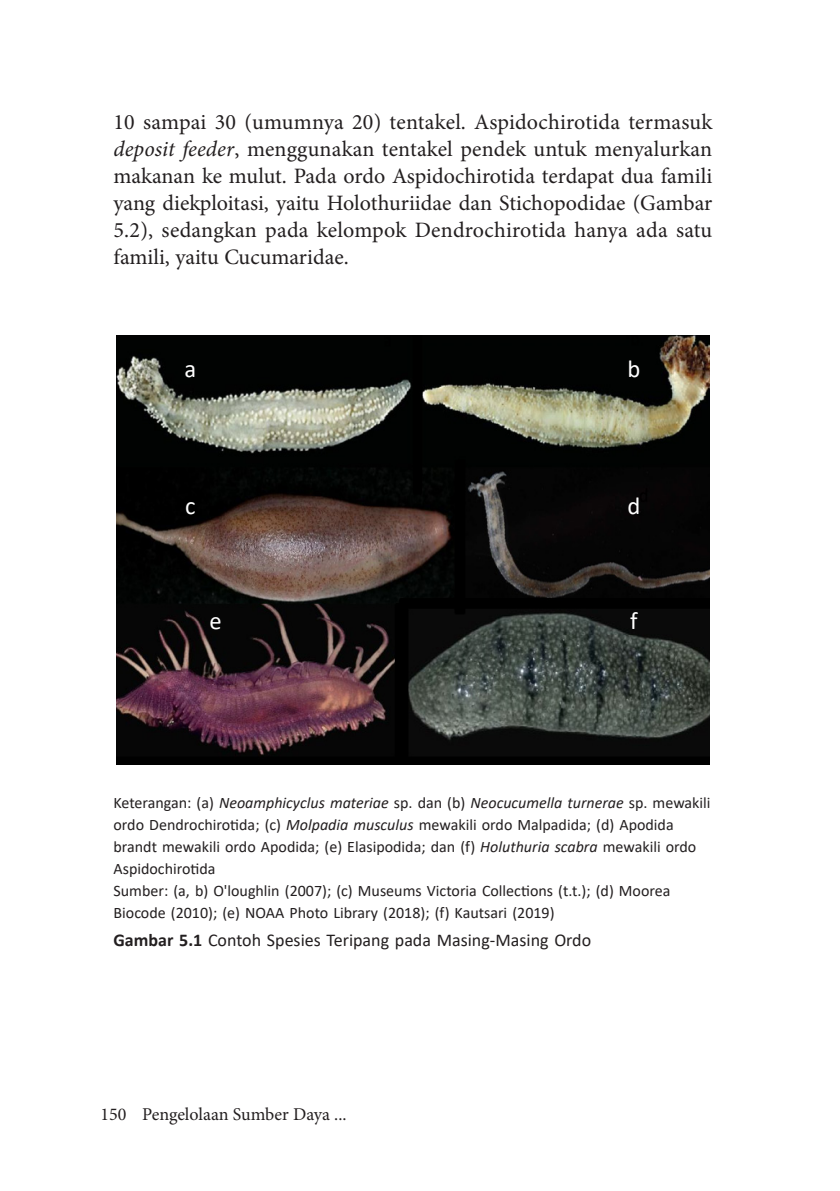
<style>
.page{position:relative;width:840px;height:1191px;background:#fff}
.page>*{position:absolute;margin:0;border:0;box-sizing:border-box;transform-origin:0 0}
.KET_SUMBER{font:24.6px "Calibri";color:#fff}
.ISI_AWAL{font:22px/27px "Minion Pro";color:#231f20;text-align:justify}
.KET_GAMBAR{font:18px "Calibri";color:#231f20}
.t1{font:18px "Minion Pro";color:#231f20}
.KET_SUMBER-2{font:16px/22px "Calibri";color:#231f20}
.s1{font-style:italic}
.s2{font-weight:700}
</style>
<div class="page">
<img style="left:116px;top:335px;width:593px;height:429px">
<p class="ISI_AWAL" style="left:113px;top:109px;width:600px">10 sampai 30 (umumnya 20) tentakel. Aspidochirotida termasuk <span class="s1">deposit feeder</span>, menggunakan tentakel pendek untuk menyalurkan makanan ke mulut. Pada ordo Aspidochirotida terdapat dua famili yang diekploitasi, yaitu Holothuriidae dan Stichopodidae (Gambar 5.2), sedangkan pada kelompok Dendrochirotida hanya ada satu famili, yaitu Cucumaridae.</p>
<p class="KET_SUMBER" style="left:184px;top:351px;width:13px">a</p>
<p class="KET_SUMBER" style="left:185px;top:489px;width:12px">c</p>
<p class="KET_SUMBER" style="left:209px;top:604px;width:14px">e</p>
<p class="KET_SUMBER" style="left:627px;top:351px;width:14px">b</p>
<p class="KET_SUMBER" style="left:627px;top:489px;width:14px">d</p>
<p class="KET_SUMBER" style="left:629px;top:604px;width:9px">f</p>
<p class="KET_SUMBER-2" style="left:113px;top:791px;width:598px">Keterangan: (a) <span class="s1">Neoamphicyclus materiae</span> sp. dan (b) <span class="s1">Neocucumella turnerae</span> sp. mewakili ordo Dendrochirotida; (c) <span class="s1">Molpadia musculus</span> mewakili ordo Malpadida; (d) Apodida brandt mewakili ordo Apodida; (e) Elasipodida; dan (f) <span class="s1">Holuthuria scabra</span> mewakili ordo Aspidochirotida</p>
<p class="KET_SUMBER-2" style="left:113px;top:879px;width:558px">Sumber: (a, b) O'loughlin (2007); (c) Museums Victoria Collections (t.t.); (d) Moorea<br>Biocode (2010); (e) NOAA Photo Library (2018); (f) Kautsari (2019)</p>
<p class="KET_GAMBAR" style="left:113px;top:927px;width:479px"><span class="s2">Gambar 5.1</span> Contoh Spesies Teripang pada Masing-Masing Ordo</p>
<p class="t1" style="left:100px;top:1102px;width:247px">150 Pengelolaan Sumber Daya ...</p>
</div>
